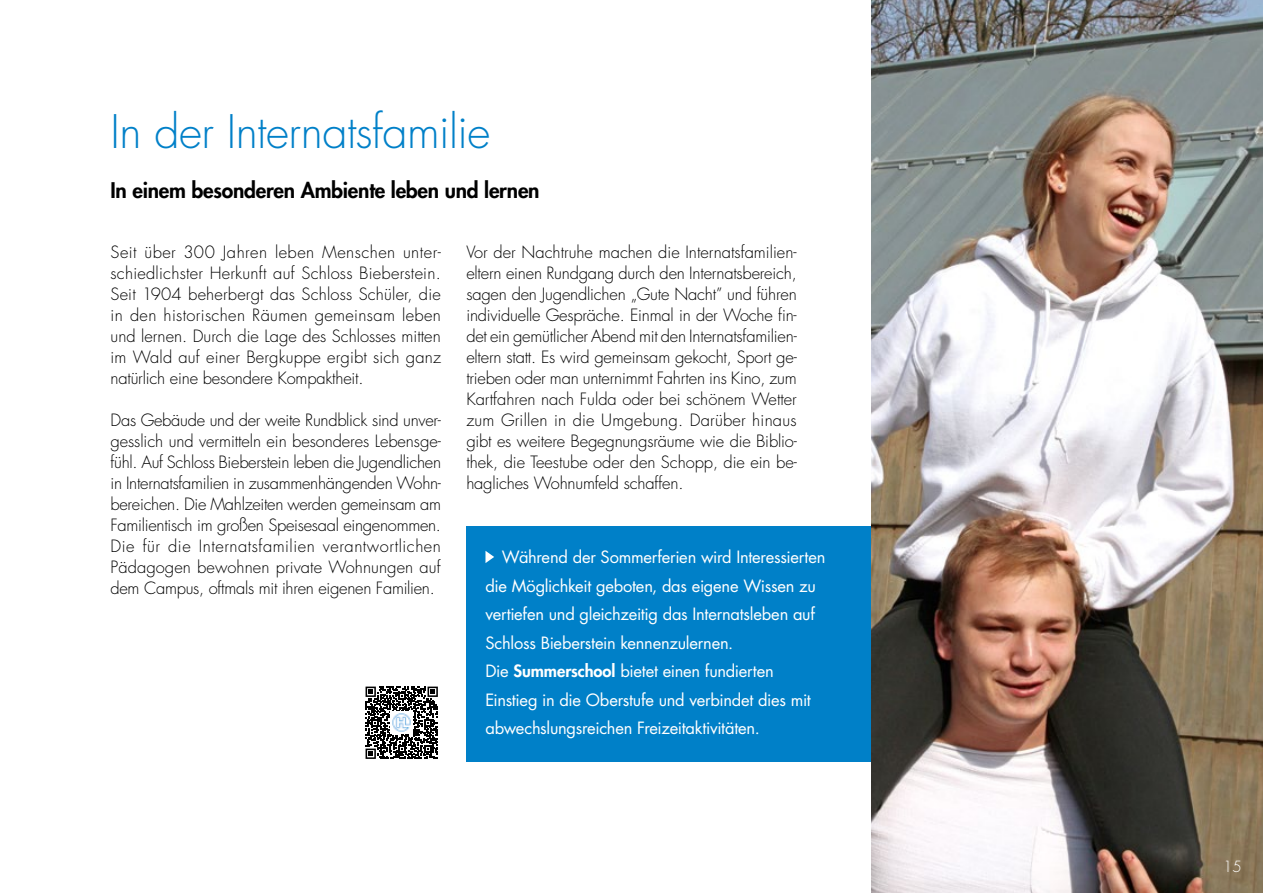
<style>
.page{position:relative;width:1263px;height:893px;background:#fff}
.page>*{position:absolute;margin:0;border:0;box-sizing:border-box;transform-origin:0 0}
.t1{font:300 45px "Futura Std";letter-spacing:-.01em;color:#0080c8}
.t2{font:800 21px "Futura Std";letter-spacing:-.01em;color:#000}
.t3{font:300 16.5px/21px "Futura Std";letter-spacing:-.01em;color:#000;text-align:justify}
.t4{font:16.5px/28.5px "Futura Std";letter-spacing:-.015em;color:#fff}
.t5{font:300 15px "Futura Std";color:#fff}
.s1{font-weight:800}
</style>
<div class="page">
<div style="left:466px;top:526px;width:406px;height:236px;background:#0080c8"></div>
<svg style="left:485px;top:551px;width:9px;height:12px"></svg>
<img style="left:872px;top:0;width:391px;height:893px">
<svg style="left:365px;top:686px;width:73px;height:73px"></svg>
<svg style="left:366px;top:687px;width:72px;height:72px"></svg>
<img style="left:391px;top:712px;width:22px;height:22px">
<h1 class="t1" style="left:111px;top:104px;width:381px">In der Internatsfamilie</h1>
<p class="t2" style="left:111px;top:177px;width:431px">In einem besonderen Ambiente leben und lernen</p>
<p class="t3" style="left:111px;top:242px;width:332px">Seit über 300 Jahren leben Menschen unter&shy;schiedlichster Herkunft auf Schloss Bieberstein.<br>Seit 1904 beherbergt das Schloss Schüler, die in den historischen Räumen gemeinsam leben und lernen. Durch die Lage des Schlosses mitten im Wald auf einer Bergkuppe ergibt sich ganz natürlich eine besondere Kompaktheit.</p>
<p class="t3" style="left:111px;top:410px;width:332px">Das Gebäude und der weite Rundblick sind unver&shy;gesslich und vermitteln ein besonderes Lebensge&shy;fühl. Auf Schloss Bieberstein leben die Jugendlichen in Internatsfamilien in zusammenhängenden Wohn&shy;bereichen. Die Mahlzeiten werden gemeinsam am Familientisch im großen Speisesaal eingenommen.<br>Die für die Internatsfamilien verantwortlichen Pädagogen bewohnen private Wohnungen auf dem Campus, oftmals mit ihren eigenen Familien.</p>
<p class="t3" style="left:466px;top:242px;width:332px">Vor der Nachtruhe machen die Internatsfamilien&shy;eltern einen Rundgang durch den Internatsbereich, sagen den Jugendlichen „Gute Nacht” und führen individuelle Gespräche. Einmal in der Woche fin&shy;det ein gemütlicher Abend mit den Internatsfamilien&shy;eltern statt. Es wird gemeinsam gekocht, Sport ge&shy;trieben oder man unternimmt Fahrten ins Kino, zum Kartfahren nach Fulda oder bei schönem Wetter zum Grillen in die Umgebung. Darüber hinaus gibt es weitere Begegnungsräume wie die Biblio&shy;thek, die Teestube oder den Schopp, die ein be&shy;hagliches Wohnumfeld schaffen.</p>
<p class="t4" style="left:485px;top:543px;width:341px;text-indent:16px">Während der Sommerferien wird Interessierten die Möglichkeit geboten, das eigene Wissen zu vertiefen und gleichzeitig das Internatsleben auf Schloss Bieberstein kennenzulernen.<br>Die <span class="s1">Summerschool</span> bietet einen fundierten Einstieg in die Oberstufe und verbindet dies mit abwechslungsreichen Freizeitaktivitäten.</p>
<p class="t5" style="left:1223px;top:857px;width:20px">15</p>
</div>
